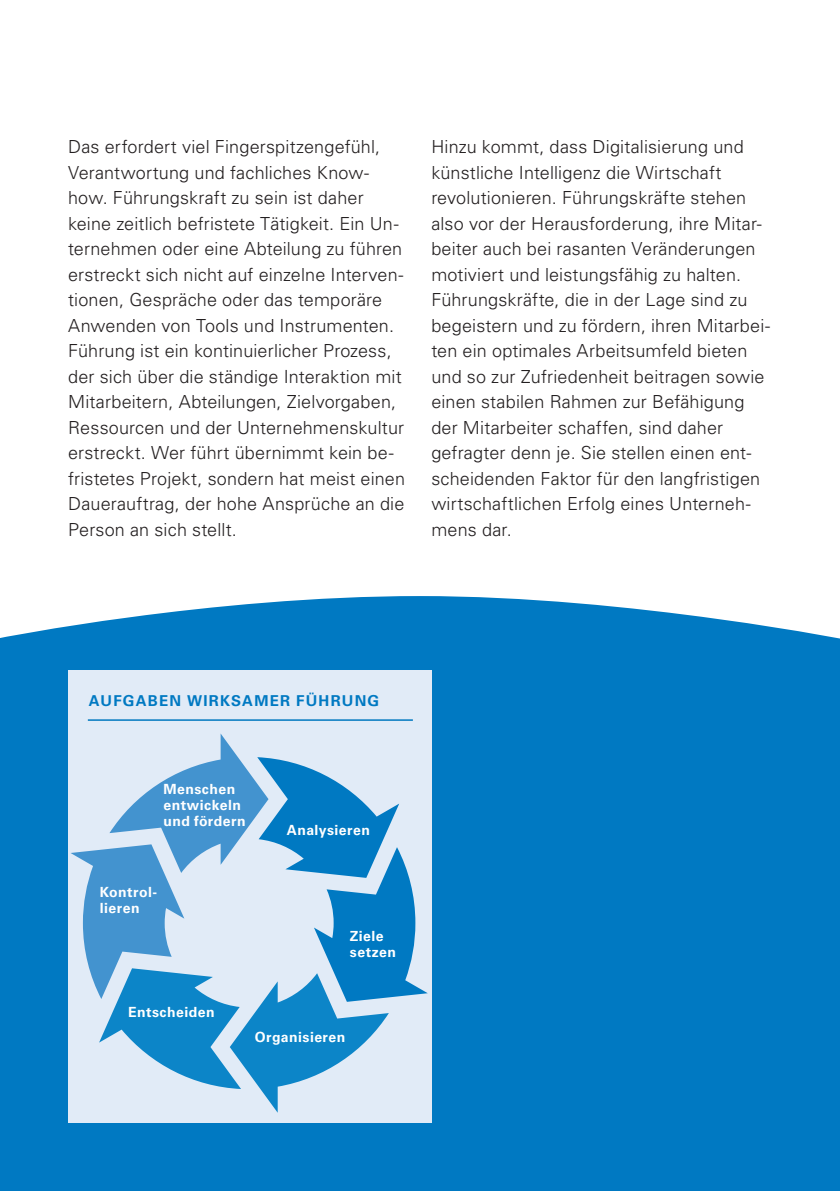
<style>
.page{position:relative;width:840px;height:1191px;background:#fff}
.page>*{position:absolute;margin:0;border:0;box-sizing:border-box;transform-origin:0 0}
.t1{font:300 18px/25.6px "Univers LT Std";letter-spacing:.01em;color:#231f20}
.t2{font:700 15px "Univers LT Std";letter-spacing:.08em;color:#0079c2}
.t3{font:700 14px/16px "Univers LT Std";letter-spacing:.035em;color:#fff}
</style>
<div class="page">
<div style="left:0;top:596px;width:839px;height:595px;background:#0079c2"></div>
<div style="left:68px;top:670px;width:363px;height:453px;background:#e1ebf7"></div>
<svg style="left:71px;top:733px;width:356px;height:379px"></svg>
<hr style="left:88px;top:719px;width:324px;height:2px;background:#0078c0">
<p class="t1" style="left:68px;top:134px;width:338px">Das erfordert viel Fingerspitzengefühl, Verantwortung und fachliches Know&shy;how. Führungskraft zu sein ist daher keine zeitlich befristete Tätigkeit. Ein Un&shy;ternehmen oder eine Abteilung zu führen erstreckt sich nicht auf einzelne Interven&shy;tionen, Gespräche oder das temporäre Anwenden von Tools und Instrumenten.<br>Führung ist ein kontinuierlicher Prozess, der sich über die ständige Interaktion mit Mitarbeitern, Abteilungen, Zielvorgaben, Ressourcen und der Unternehmenskultur erstreckt. Wer führt übernimmt kein be&shy;fristetes Projekt, sondern hat meist einen Dauerauftrag, der hohe Ansprüche an die Person an sich stellt.</p>
<p class="t1" style="left:431px;top:134px;width:340px">Hinzu kommt, dass Digitalisierung und künstliche Intelligenz die Wirtschaft revolutionieren. Führungskräfte stehen also vor der Herausforderung, ihre Mitar&shy;beiter auch bei rasanten Veränderungen motiviert und leistungsfähig zu halten.<br>Führungskräfte, die in der Lage sind zu begeistern und zu fördern, ihren Mitarbei&shy;ten ein optimales Arbeitsumfeld bieten und so zur Zufriedenheit beitragen sowie einen stabilen Rahmen zur Befähigung der Mitarbeiter schaffen, sind daher gefragter denn je. Sie stellen einen ent&shy;scheidenden Faktor für den langfristigen wirtschaftlichen Erfolg eines Unterneh&shy;mens dar.</p>
<p class="t2" style="left:89px;top:692px;width:292px">AUFGABEN WIRKSAMER FÜHRUNG</p>
<p class="t3" style="left:163px;top:781px;width:84px">Menschen entwickeln und fördern</p>
<p class="t3" style="left:287px;top:821px;width:84px">Analysieren</p>
<p class="t3" style="left:100px;top:884px;width:59px">Kontrol&shy;lieren</p>
<p class="t3" style="left:128px;top:1004px;width:88px">Entscheiden</p>
<p class="t3" style="left:350px;top:928px;width:47px">Ziele setzen</p>
<p class="t3" style="left:255px;top:1029px;width:92px">Organisieren</p>
</div>
